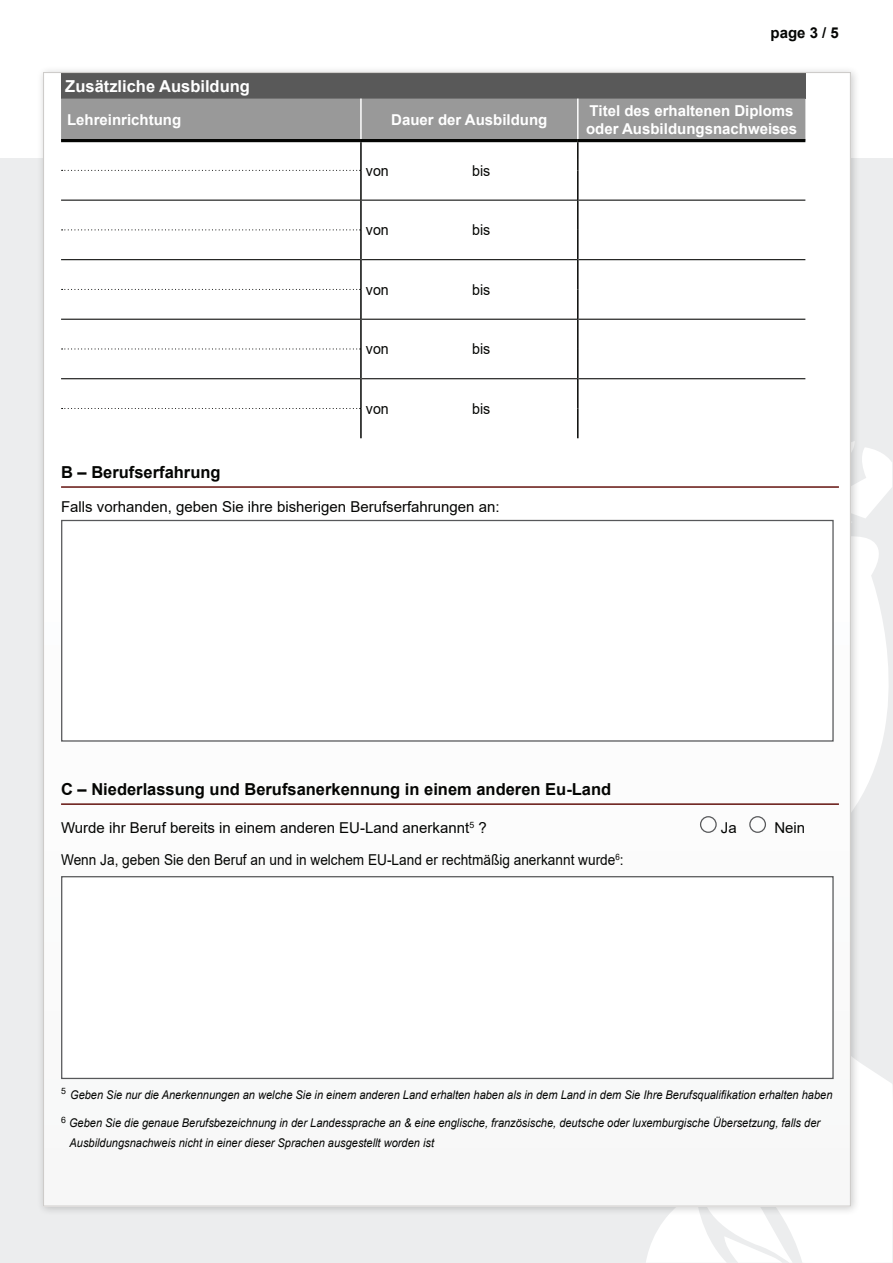
<style>
.page{position:relative;width:893px;height:1263px;background:#fff}
.page>*{position:absolute;margin:0;border:0;box-sizing:border-box;transform-origin:0 0}
.t1{font:700 16.5px "Arial";color:#040503}
.t2{font:700 16.5px "Arial";color:#fff}
.t3{font:15px "Arial";color:#040503}
.t4{font:700 15px/18px "Arial";color:#fff}
.t5{font:15px "Arial";color:#040503;scale:.91 1}
.t6{font:15px "Arial";color:#040503;scale:.95 1}
.t7{font:700 15px "Arial";color:#040503}
.t8{font:italic 12px/19.5px "Arial";color:#040503;scale:.92 1}
</style>
<div class="page">
<div style="left:0;top:157px;width:893px;height:1106px;background:#ecedee"></div>
<svg style="left:793px;top:537px;width:100px;height:726px;fill:#fff"></svg>
<svg style="left:646px;top:1216px;width:147px;height:47px"></svg>
<svg style="left:861px;top:447px;width:31px;height:71px"></svg>
<div style="left:36px;top:65px;width:825px;height:1151px;background:#040503;opacity:.2"></div>
<div style="left:44px;top:73px;width:806px;height:1133px;background:#fff"></div>
<div style="left:61px;top:73px;width:744px;height:26px;background:#595959"></div>
<div style="left:61px;top:99px;width:744px;height:40px;background:#999"></div>
<svg style="left:62px;top:170px;width:298px;height:1px"></svg>
<svg style="left:62px;top:229px;width:298px;height:1px"></svg>
<svg style="left:62px;top:289px;width:298px;height:1px"></svg>
<svg style="left:62px;top:348px;width:298px;height:1px"></svg>
<svg style="left:62px;top:408px;width:298px;height:1px"></svg>
<hr style="left:61px;top:200px;width:299px;height:1px;background:#040503">
<hr style="left:61px;top:259px;width:299px;height:1px;background:#040503">
<hr style="left:61px;top:319px;width:299px;height:1px;background:#040503">
<hr style="left:61px;top:378px;width:299px;height:1px;background:#040503">
<hr style="left:362px;top:200px;width:215px;height:1px;background:#040503">
<hr style="left:579px;top:200px;width:226px;height:1px;background:#040503">
<hr style="left:362px;top:259px;width:215px;height:1px;background:#040503">
<hr style="left:579px;top:259px;width:226px;height:1px;background:#040503">
<hr style="left:362px;top:319px;width:215px;height:1px;background:#040503">
<hr style="left:579px;top:319px;width:226px;height:1px;background:#040503">
<hr style="left:362px;top:378px;width:215px;height:1px;background:#040503">
<hr style="left:579px;top:378px;width:226px;height:1px;background:#040503">
<hr style="left:577px;top:99px;width:2px;height:40px;background:#fff">
<hr style="left:360px;top:142px;width:2px;height:28px;background:#040503">
<hr style="left:577px;top:142px;width:2px;height:28px;background:#040503">
<hr style="left:360px;top:170px;width:2px;height:30px;background:#040503">
<hr style="left:577px;top:170px;width:2px;height:30px;background:#040503">
<hr style="left:360px;top:200px;width:2px;height:30px;background:#040503">
<hr style="left:577px;top:200px;width:2px;height:30px;background:#040503">
<hr style="left:360px;top:230px;width:2px;height:30px;background:#040503">
<hr style="left:577px;top:230px;width:2px;height:30px;background:#040503">
<hr style="left:360px;top:260px;width:2px;height:29px;background:#040503">
<hr style="left:577px;top:260px;width:2px;height:29px;background:#040503">
<hr style="left:360px;top:289px;width:2px;height:30px;background:#040503">
<hr style="left:577px;top:289px;width:2px;height:30px;background:#040503">
<hr style="left:360px;top:319px;width:2px;height:30px;background:#040503">
<hr style="left:577px;top:319px;width:2px;height:30px;background:#040503">
<hr style="left:360px;top:349px;width:2px;height:30px;background:#040503">
<hr style="left:577px;top:349px;width:2px;height:30px;background:#040503">
<hr style="left:360px;top:379px;width:2px;height:29px;background:#040503">
<hr style="left:577px;top:379px;width:2px;height:29px;background:#040503">
<hr style="left:360px;top:408px;width:2px;height:30px;background:#040503">
<hr style="left:577px;top:408px;width:2px;height:30px;background:#040503">
<hr style="left:360px;top:99px;width:2px;height:40px;background:#fff">
<hr style="left:61px;top:139px;width:300px;height:3px;background:#040503">
<hr style="left:361px;top:139px;width:217px;height:3px;background:#040503">
<hr style="left:578px;top:139px;width:227px;height:3px;background:#040503">
<hr style="left:61px;top:486px;width:778px;height:2px;background:#63130e">
<div style="left:61px;top:520px;width:773px;height:222px;background:#fff;border:1px solid #57585a"></div>
<hr style="left:61px;top:803px;width:778px;height:2px;background:#63130e">
<div style="left:700px;top:816px;width:17px;height:17px;border:1px solid #58595b;border-radius:50%"></div>
<div style="left:749px;top:816px;width:17px;height:17px;border:1px solid #58595b;border-radius:50%"></div>
<div style="left:61px;top:876px;width:773px;height:203px;background:#fff;border:1px solid #57585a"></div>
<p class="t7" style="left:770px;top:22px;width:70px">page 3 / 5</p>
<h1 class="t2" style="left:65px;top:74px;width:186px">Zusätzliche Ausbildung</h1>
<p class="t4" style="left:67px;top:111px;width:116px">Lehreinrichtung</p>
<p class="t4" style="left:391px;top:111px;width:158px">Dauer der Ausbildung</p>
<p class="t4" style="left:586px;top:102px;width:213px">Titel des erhaltenen Diploms oder Ausbildungsnachweises</p>
<p class="t6" style="left:366px;top:161px;width:26px">von</p>
<p class="t6" style="left:472px;top:161px;width:21px">bis</p>
<p class="t6" style="left:366px;top:220px;width:26px">von</p>
<p class="t6" style="left:472px;top:220px;width:21px">bis</p>
<p class="t6" style="left:366px;top:279px;width:26px">von</p>
<p class="t6" style="left:472px;top:279px;width:21px">bis</p>
<p class="t6" style="left:366px;top:339px;width:26px">von</p>
<p class="t6" style="left:472px;top:339px;width:21px">bis</p>
<p class="t6" style="left:366px;top:399px;width:26px">von</p>
<p class="t6" style="left:472px;top:399px;width:21px">bis</p>
<h1 class="t1" style="left:61px;top:461px;width:161px">B – Berufserfahrung</h1>
<p class="t3" style="left:61px;top:496px;width:440px">Falls vorhanden, geben Sie ihre bisherigen Berufserfahrungen an:</p>
<h1 class="t1" style="left:61px;top:778px;width:552px">C – Niederlassung und Berufsanerkennung in einem anderen Eu-Land</h1>
<p class="t3" style="left:61px;top:817px;width:427px">Wurde ihr Beruf bereits in einem anderen EU-Land anerkannt<sup>5</sup> ?</p>
<p class="t3" style="left:721px;top:817px;width:17px">Ja</p>
<p class="t3" style="left:774px;top:817px;width:32px">Nein</p>
<p class="t5" style="left:61px;top:849px;width:620px">Wenn Ja, geben Sie den Beruf an und in welchem EU-Land er rechtmäßig anerkannt wurde<sup>6</sup>:</p>
<p class="t8" style="left:61px;top:1086px;width:840px"><sup>5</sup> Geben Sie nur die Anerkennungen an welche Sie in einem anderen Land erhalten haben als in dem Land in dem Sie Ihre Berufsqualifikation erhalten haben</p>
<p class="t8" style="left:70px;top:1114px;width:817px;text-indent:-9px"><sup>6</sup> Geben Sie die genaue Berufsbezeichnung in der Landessprache an &amp; eine englische, französische, deutsche oder luxemburgische Übersetzung, falls der<br>Ausbildungsnachweis nicht in einer dieser Sprachen ausgestellt worden ist</p>
</div>
